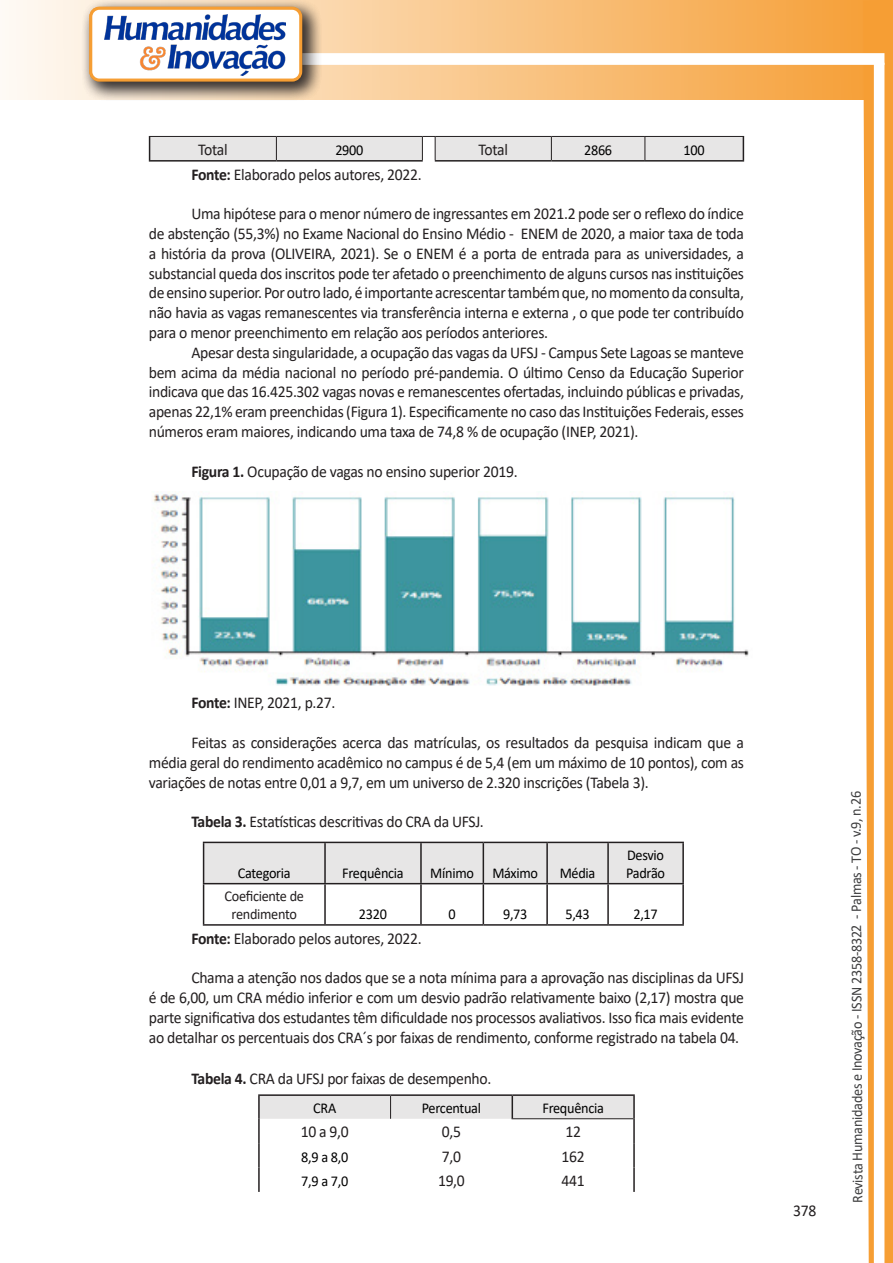
<style>
.page{position:relative;width:893px;height:1263px;background:#fff}
.page>*{position:absolute;margin:0;border:0;box-sizing:border-box;transform-origin:0 0}
.texto{font:16.5px/19.8px "Calibri";letter-spacing:-.02em;color:#231f20;text-align:justify;scale:.95 1}
.texto-2{font:15px/18px "Calibri";letter-spacing:-.02em;color:#000;scale:.95 1}
.t1{font:15px "Calibri";letter-spacing:-.025em;color:#3e3e3f;scale:.95 1}
.texto-3{font:15px/18px "Calibri";letter-spacing:-.02em;color:#231f20;text-align:center;scale:.95 1}
.s1{font-weight:700}
</style>
<div class="page">
<svg style="left:5px;top:0;width:858px;height:100px;background:#f9c484"></svg>
<div style="left:302px;top:53px;width:582px;height:12px;background:#fff;border:2px solid #fff"></div>
<svg style="left:863px;top:0;width:30px;height:1263px"></svg>
<div style="left:81px;top:0;width:241px;height:102px;background:#231f20;opacity:.75"></div>
<svg style="left:91px;top:8px;width:210px;height:72px"></svg>
<div style="left:89px;top:7px;width:213px;height:75px;border:3px solid #f69e34;border-radius:9px"></div>
<hr style="left:149px;top:160px;width:127px;height:2px;background:#231f20">
<hr style="left:276px;top:160px;width:147px;height:2px;background:#231f20">
<hr style="left:435px;top:160px;width:116px;height:2px;background:#231f20">
<hr style="left:551px;top:160px;width:94px;height:2px;background:#231f20">
<hr style="left:645px;top:160px;width:99px;height:2px;background:#231f20">
<svg style="left:149px;top:136px;width:595px;height:25px;background:#d6d5d5"></svg>
<img style="left:153px;top:493px;width:596px;height:193px">
<div style="left:204px;top:843px;width:478px;height:40px;background:#e7e6e6"></div>
<hr style="left:203px;top:843px;width:1px;height:40px;background:#231f20">
<hr style="left:203px;top:842px;width:122px;height:1px;background:#231f20">
<hr style="left:325px;top:842px;width:96px;height:1px;background:#231f20">
<hr style="left:421px;top:842px;width:62px;height:1px;background:#231f20">
<hr style="left:483px;top:842px;width:64px;height:1px;background:#231f20">
<hr style="left:547px;top:842px;width:61px;height:1px;background:#231f20">
<hr style="left:608px;top:842px;width:76px;height:1px;background:#231f20">
<hr style="left:203px;top:884px;width:1px;height:40px;background:#231f20">
<hr style="left:203px;top:883px;width:122px;height:1px;background:#231f20">
<hr style="left:325px;top:883px;width:96px;height:1px;background:#231f20">
<hr style="left:421px;top:883px;width:62px;height:1px;background:#231f20">
<hr style="left:483px;top:883px;width:64px;height:1px;background:#231f20">
<hr style="left:547px;top:883px;width:61px;height:1px;background:#231f20">
<hr style="left:608px;top:883px;width:76px;height:1px;background:#231f20">
<hr style="left:203px;top:924px;width:122px;height:2px;background:#231f20">
<hr style="left:325px;top:924px;width:96px;height:2px;background:#231f20">
<hr style="left:421px;top:924px;width:62px;height:2px;background:#231f20">
<hr style="left:483px;top:924px;width:64px;height:2px;background:#231f20">
<hr style="left:547px;top:924px;width:61px;height:2px;background:#231f20">
<hr style="left:608px;top:924px;width:76px;height:2px;background:#231f20">
<hr style="left:324px;top:843px;width:2px;height:40px;background:#231f20">
<hr style="left:420px;top:843px;width:2px;height:40px;background:#231f20">
<hr style="left:483px;top:843px;width:1px;height:40px;background:#231f20">
<hr style="left:546px;top:843px;width:2px;height:40px;background:#231f20">
<hr style="left:607px;top:843px;width:2px;height:40px;background:#231f20">
<hr style="left:682px;top:843px;width:2px;height:40px;background:#231f20">
<hr style="left:324px;top:884px;width:2px;height:40px;background:#231f20">
<hr style="left:420px;top:884px;width:2px;height:40px;background:#231f20">
<hr style="left:483px;top:884px;width:1px;height:40px;background:#231f20">
<hr style="left:546px;top:884px;width:2px;height:40px;background:#231f20">
<hr style="left:607px;top:884px;width:2px;height:40px;background:#231f20">
<hr style="left:682px;top:884px;width:2px;height:40px;background:#231f20">
<hr style="left:258px;top:1096px;width:2px;height:23px;background:#231f20">
<div style="left:259px;top:1096px;width:374px;height:23px;background:#e7e6e6"></div>
<hr style="left:258px;top:1094px;width:133px;height:2px;background:#231f20">
<hr style="left:391px;top:1094px;width:121px;height:2px;background:#231f20">
<hr style="left:512px;top:1094px;width:123px;height:2px;background:#231f20">
<hr style="left:633px;top:1096px;width:2px;height:23px;background:#231f20">
<hr style="left:258px;top:1119px;width:2px;height:24px;background:#231f20">
<hr style="left:512px;top:1118px;width:121px;height:1px;background:#231f20">
<hr style="left:633px;top:1119px;width:2px;height:24px;background:#231f20">
<hr style="left:258px;top:1143px;width:2px;height:24px;background:#231f20">
<hr style="left:633px;top:1143px;width:2px;height:24px;background:#231f20">
<hr style="left:258px;top:1167px;width:2px;height:25px;background:#231f20">
<hr style="left:633px;top:1167px;width:2px;height:25px;background:#231f20">
<p class="texto" style="left:198px;top:139px;width:32px">Total</p>
<p class="texto-2" style="left:335px;top:140px;width:31px">2900</p>
<p class="texto" style="left:479px;top:139px;width:32px">Total</p>
<p class="texto-2" style="left:584px;top:140px;width:31px">2866</p>
<p class="texto-2" style="left:684px;top:140px;width:24px">100</p>
<p class="texto" style="left:191px;top:164px;width:244px"><span class="s1">Fonte:</span> Elaborado pelos autores, 2022.</p>
<p class="texto" style="left:149px;top:203px;width:628px;text-indent:43px">Uma hipótese para o menor número de ingressantes em 2021.2 pode ser o reflexo do índice de abstenção (55,3%) no Exame Nacional do Ensino Médio - ENEM de 2020, a maior taxa de toda a história da prova (OLIVEIRA, 2021). Se o ENEM é a porta de entrada para as universidades, a substancial queda dos inscritos pode ter afetado o preenchimento de alguns cursos nas instituições de ensino superior. Por outro lado, é importante acrescentar também que, no momento da consulta, não havia as vagas remanescentes via transferência interna e externa , o que pode ter contribuído para o menor preenchimento em relação aos períodos anteriores.</p>
<p class="texto" style="left:149px;top:342px;width:628px;text-indent:43px">Apesar desta singularidade, a ocupação das vagas da UFSJ - Campus Sete Lagoas se manteve bem acima da média nacional no período pré-pandemia. O último Censo da Educação Superior indicava que das 16.425.302 vagas novas e remanescentes ofertadas, incluindo públicas e privadas, apenas 22,1% eram preenchidas (Figura 1). Especificamente no caso das Instituições Federais, esses números eram maiores, indicando uma taxa de 74,8 % de ocupação (INEP, 2021).</p>
<p class="texto" style="left:191px;top:461px;width:345px"><span class="s1">Figura 1.</span> Ocupação de vagas no ensino superior 2019.</p>
<p class="texto" style="left:191px;top:692px;width:153px"><span class="s1">Fonte:</span> INEP, 2021, p.27.</p>
<p class="texto" style="left:149px;top:732px;width:628px;text-indent:43px">Feitas as considerações acerca das matrículas, os resultados da pesquisa indicam que a média geral do rendimento acadêmico no campus é de 5,4 (em um máximo de 10 pontos), com as variações de notas entre 0,01 a 9,7, em um universo de 2.320 inscrições (Tabela 3).</p>
<p class="texto" style="left:191px;top:811px;width:309px"><span class="s1">Tabela 3.</span> Estatísticas descritivas do CRA da UFSJ.</p>
<p class="texto-2" style="left:238px;top:863px;width:57px">Categoria</p>
<p class="texto-2" style="left:342px;top:863px;width:66px">Frequência</p>
<p class="texto-2" style="left:430px;top:863px;width:47px">Mínimo</p>
<p class="texto-2" style="left:492px;top:863px;width:50px">Máximo</p>
<p class="texto-2" style="left:560px;top:863px;width:39px">Média</p>
<p class="texto-2" style="left:626px;top:845px;width:42px">Desvio<br>Padrão</p>
<p class="texto-3" style="left:225px;top:886px;width:85px">Coeficiente de rendimento</p>
<p class="texto-2" style="left:359px;top:904px;width:31px">2320</p>
<p class="texto-2" style="left:449px;top:904px;width:9px">0</p>
<p class="texto-2" style="left:503px;top:904px;width:27px">9,73</p>
<p class="texto-2" style="left:565px;top:904px;width:27px">5,43</p>
<p class="texto-2" style="left:633px;top:904px;width:27px">2,17</p>
<p class="texto" style="left:191px;top:928px;width:244px"><span class="s1">Fonte:</span> Elaborado pelos autores, 2022.</p>
<p class="texto" style="left:149px;top:967px;width:628px;text-indent:43px">Chama a atenção nos dados que se a nota mínima para a aprovação nas disciplinas da UFSJ é de 6,00, um CRA médio inferior e com um desvio padrão relativamente baixo (2,17) mostra que parte significativa dos estudantes têm dificuldade nos processos avaliativos. Isso fica mais evidente ao detalhar os percentuais dos CRA´s por faixas de rendimento, conforme registrado na tabela 04.</p>
<p class="texto" style="left:191px;top:1068px;width:317px"><span class="s1">Tabela 4.</span> CRA da UFSJ por faixas de desempenho.</p>
<p class="texto-2" style="left:313px;top:1098px;width:26px">CRA</p>
<p class="texto-2" style="left:422px;top:1098px;width:64px">Percentual</p>
<p class="texto-2" style="left:542px;top:1098px;width:66px">Frequência</p>
<p class="texto" style="left:301px;top:1121px;width:52px">10 a 9,0</p>
<p class="texto" style="left:442px;top:1121px;width:22px">0,5</p>
<p class="texto" style="left:565px;top:1121px;width:18px">12</p>
<p class="texto-2" style="left:301px;top:1147px;width:51px">8,9 a 8,0</p>
<p class="texto" style="left:442px;top:1146px;width:22px">7,0</p>
<p class="texto" style="left:562px;top:1146px;width:26px">162</p>
<p class="texto-2" style="left:301px;top:1171px;width:51px">7,9 a 7,0</p>
<p class="texto" style="left:438px;top:1170px;width:30px">19,0</p>
<p class="texto" style="left:562px;top:1170px;width:26px">441</p>
<p class="texto" style="left:793px;top:1200px;width:26px">378</p>
<p class="t1" style="left:846px;top:1203px;width:435px;rotate:-90deg">Revista Humanidades e Inovação - ISSN 2358-8322 - Palmas - TO - v.9, n.26</p>
</div>
